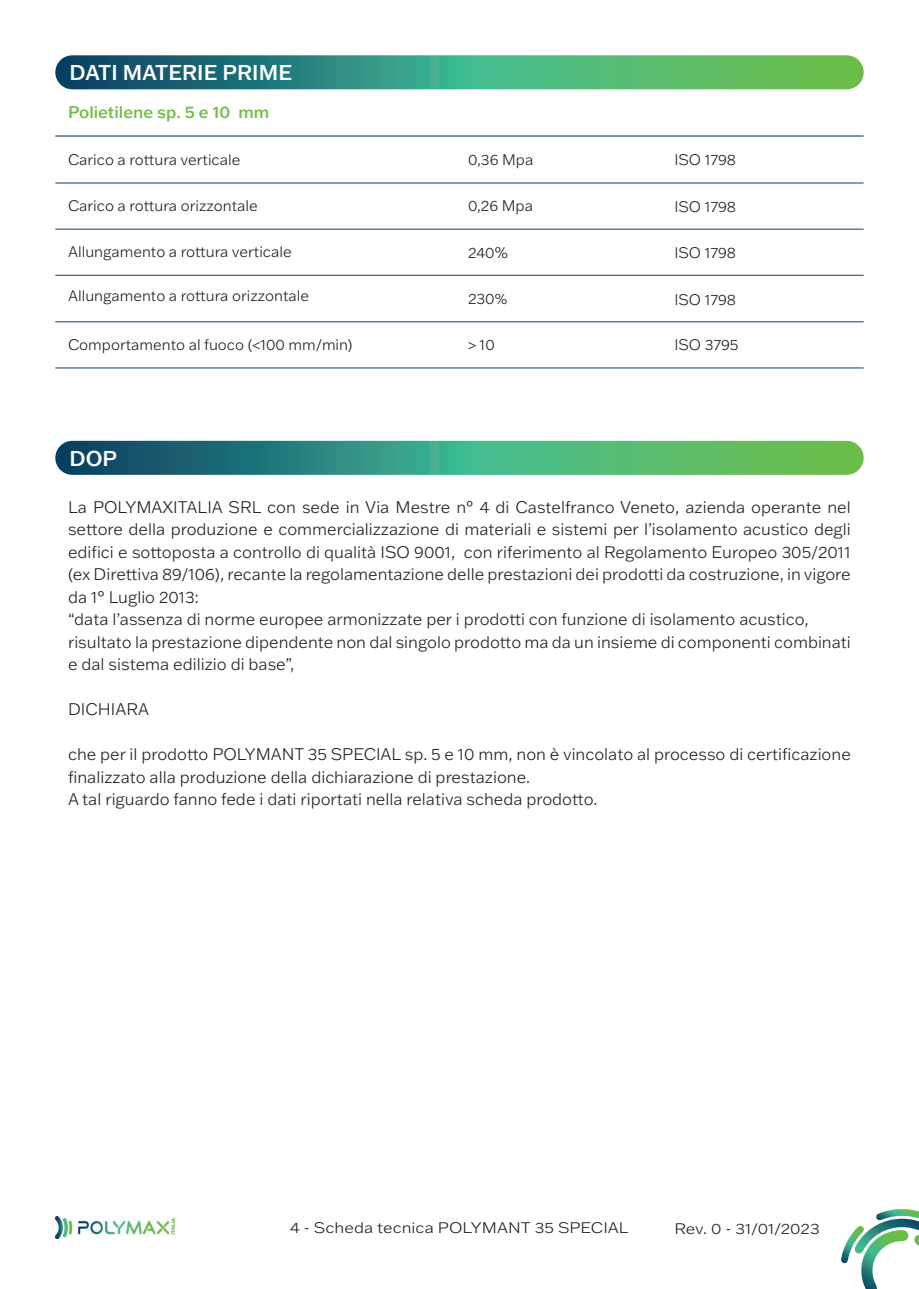
<style>
.page{position:relative;width:919px;height:1289px;background:#fff}
.page>*{position:absolute;margin:0;border:0;box-sizing:border-box;transform-origin:0 0}
.TITOLI_paragrafi{font:500 21px "Franklin Gothic ATF";color:#fff}
.PARAGRAFO_DI_TESTO{font:300 16.5px/22.5px "Franklin Gothic ATF";color:#231f20}
.t1{font:500 16.5px "Franklin Gothic ATF";color:#71bf44}
.t2{font:300 15px "Franklin Gothic ATF";color:#231f20}
.t3{font:300 15px "Franklin Gothic ATF";color:#231f20;scale:1.1 1}
</style>
<div class="page">
<svg style="left:841px;top:1209px;width:77px;height:79px"></svg>
<img style="left:55px;top:1216px;width:120px;height:22px">
<svg style="left:55px;top:55px;width:808px;height:34px;background:#3f9a74"></svg>
<hr style="left:55px;top:135px;width:808px;height:2px;background:#0c3f6c">
<hr style="left:55px;top:183px;width:808px;height:1px;background:#0c3f6c">
<hr style="left:55px;top:229px;width:808px;height:1px;background:#0c3f6c">
<hr style="left:55px;top:321px;width:808px;height:1px;background:#0c3f6c">
<hr style="left:55px;top:275px;width:808px;height:1px;background:#0c3f6c">
<hr style="left:55px;top:368px;width:808px;height:1px;background:#0c3f6c">
<svg style="left:55px;top:441px;width:808px;height:34px;background:#3e9a73"></svg>
<p class="TITOLI_paragrafi" style="left:70px;top:59px;width:224px">DATI MATERIE PRIME</p>
<p class="t1" style="left:68px;top:101px;width:203px">Polietilene sp. 5 e 10 mm</p>
<p class="t2" style="left:68px;top:149px;width:174px">Carico a rottura verticale</p>
<p class="t2" style="left:68px;top:195px;width:191px">Carico a rottura orizzontale</p>
<p class="t2" style="left:68px;top:242px;width:225px">Allungamento a rottura verticale</p>
<p class="t2" style="left:68px;top:285px;width:242px">Allungamento a rottura orizzontale</p>
<p class="t2" style="left:68px;top:335px;width:286px">Comportamento al fuoco (&lt;100 mm/min)</p>
<p class="TITOLI_paragrafi" style="left:70px;top:444px;width:49px">DOP</p>
<p class="t2" style="left:468px;top:149px;width:67px">0,36 Mpa</p>
<p class="t2" style="left:468px;top:196px;width:66px">0,26 Mpa</p>
<p class="t2" style="left:468px;top:242px;width:41px">240%</p>
<p class="t2" style="left:468px;top:288px;width:41px">230%</p>
<p class="t2" style="left:468px;top:335px;width:28px">&gt; 10</p>
<p class="t2" style="left:674px;top:150px;width:63px">ISO 1798</p>
<p class="t2" style="left:674px;top:197px;width:63px">ISO 1798</p>
<p class="t2" style="left:674px;top:242px;width:63px">ISO 1798</p>
<p class="t2" style="left:674px;top:289px;width:63px">ISO 1798</p>
<p class="t2" style="left:674px;top:335px;width:66px">ISO 3795</p>
<p class="PARAGRAFO_DI_TESTO" style="left:68px;top:495px;width:784px;text-align:justify">La POLYMAXITALIA SRL con sede in Via Mestre n° 4 di Castelfranco Veneto, azienda operante nel settore della produzione e commercializzazione di materiali e sistemi per l’isolamento acustico degli edifici e sottoposta a controllo di qualità ISO 9001, con riferimento al Regolamento Europeo 305/2011 (ex Direttiva 89/106), recante la regolamentazione delle prestazioni dei prodotti da costruzione, in vigore da 1° Luglio 2013:</p>
<p class="PARAGRAFO_DI_TESTO" style="left:68px;top:607px;width:742px">“data l’assenza di norme europee armonizzate per i prodotti con funzione di isolamento acustico,</p>
<p class="PARAGRAFO_DI_TESTO" style="left:68px;top:630px;width:784px">risultato la prestazione dipendente non dal singolo prodotto ma da un insieme di componenti combinati e dal sistema edilizio di base”,</p>
<p class="PARAGRAFO_DI_TESTO" style="left:68px;top:697px;width:82px">DICHIARA</p>
<p class="PARAGRAFO_DI_TESTO" style="left:68px;top:742px;width:784px">che per il prodotto POLYMANT 35 SPECIAL sp. 5 e 10 mm, non è vincolato al processo di certificazione finalizzato alla produzione della dichiarazione di prestazione.</p>
<p class="PARAGRAFO_DI_TESTO" style="left:68px;top:787px;width:531px">A tal riguardo fanno fede i dati riportati nella relativa scheda prodotto.</p>
<p class="t3" style="left:290px;top:1217px;width:309px">4 - Scheda tecnica POLYMANT 35 SPECIAL</p>
<p class="t3" style="left:674px;top:1218px;width:134px">Rev. 0 - 31/01/2023</p>
</div>
